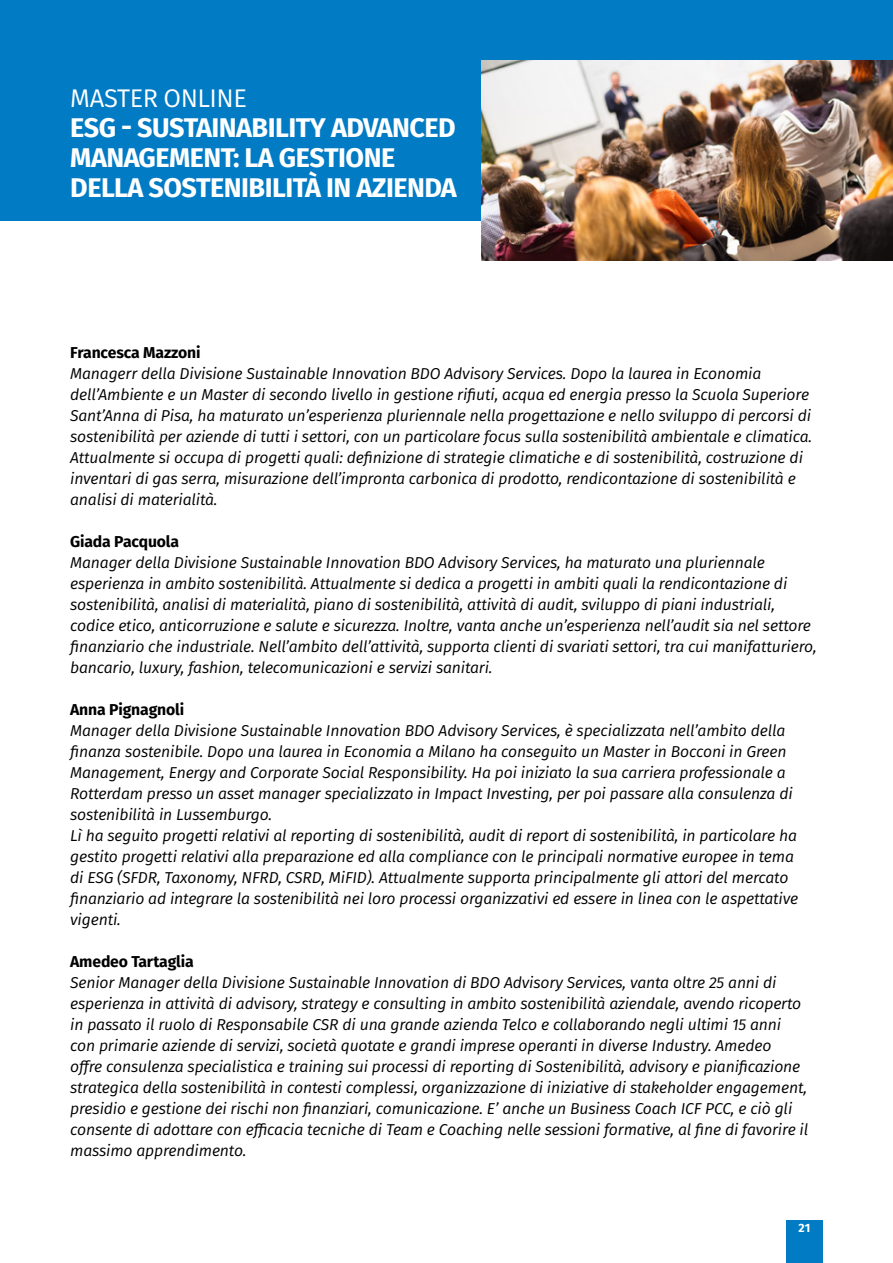
<style>
.page{position:relative;width:893px;height:1263px;background:#fff}
.page>*{position:absolute;margin:0;border:0;box-sizing:border-box;transform-origin:0 0}
.t1{font:700 27px/30px "Fira Sans";letter-spacing:-.02em;color:#fff}
.t2{font:25.5px "Fira Sans";letter-spacing:-.02em;color:#fff}
.t3{font:italic 15.75px/21px "Fira Sans";letter-spacing:-.01em;color:#000}
.t4{font:700 15.75px "Fira Sans";letter-spacing:-.01em;color:#000}
.t5{font:700 12px "Fira Sans";color:#fff}
</style>
<div class="page">
<div style="left:786px;top:1220px;width:37px;height:43px;background:#007bc4"></div>
<div style="left:0;top:0;width:893px;height:221px;background:#007bc4"></div>
<img style="left:482px;top:61px;width:411px;height:199px">
<h2 class="t2" style="left:70px;top:80px;width:178px">MASTER ONLINE</h2>
<h1 class="t1" style="left:70px;top:113px;width:388px">ESG - SUSTAINABILITY ADVANCED<br>MANAGEMENT: LA GESTIONE<br>DELLA SOSTENIBILITÀ IN AZIENDA</h1>
<p class="t4" style="left:70px;top:342px;width:132px">Francesca Mazzoni</p>
<p class="t3" style="left:70px;top:363px;width:743px">Managerr della Divisione Sustainable Innovation BDO Advisory Services. Dopo la laurea in Economia dell’Ambiente e un Master di secondo livello in gestione rifiuti, acqua ed energia presso la Scuola Superiore Sant’Anna di Pisa, ha maturato un’esperienza pluriennale nella progettazione e nello sviluppo di percorsi di sostenibilità per aziende di tutti i settori, con un particolare focus sulla sostenibilità ambientale e climatica.<br>Attualmente si occupa di progetti quali: definizione di strategie climatiche e di sostenibilità, costruzione di inventari di gas serra, misurazione dell’impronta carbonica di prodotto, rendicontazione di sostenibilità e analisi di materialità.</p>
<p class="t4" style="left:70px;top:531px;width:110px">Giada Pacquola</p>
<p class="t3" style="left:70px;top:552px;width:748px">Manager della Divisione Sustainable Innovation BDO Advisory Services, ha maturato una pluriennale esperienza in ambito sostenibilità. Attualmente si dedica a progetti in ambiti quali la rendicontazione di sostenibilità, analisi di materialità, piano di sostenibilità, attività di audit, sviluppo di piani industriali, codice etico, anticorruzione e salute e sicurezza. Inoltre, vanta anche un’esperienza nell’audit sia nel settore finanziario che industriale. Nell’ambito dell’attività, supporta clienti di svariati settori, tra cui manifatturiero, bancario, luxury, fashion, telecomunicazioni e servizi sanitari.</p>
<p class="t4" style="left:70px;top:699px;width:115px">Anna Pignagnoli</p>
<p class="t3" style="left:70px;top:720px;width:730px">Manager della Divisione Sustainable Innovation BDO Advisory Services, è specializzata nell’ambito della finanza sostenibile. Dopo una laurea in Economia a Milano ha conseguito un Master in Bocconi in Green Management, Energy and Corporate Social Responsibility. Ha poi iniziato la sua carriera professionale a Rotterdam presso un asset manager specializzato in Impact Investing, per poi passare alla consulenza di sostenibilità in Lussemburgo.<br>Lì ha seguito progetti relativi al reporting di sostenibilità, audit di report di sostenibilità, in particolare ha gestito progetti relativi alla preparazione ed alla compliance con le principali normative europee in tema di ESG (SFDR, Taxonomy, NFRD, CSRD, MiFID). Attualmente supporta principalmente gli attori del mercato finanziario ad integrare la sostenibilità nei loro processi organizzativi ed essere in linea con le aspettative vigenti.</p>
<p class="t4" style="left:70px;top:951px;width:125px">Amedeo Tartaglia</p>
<p class="t3" style="left:70px;top:972px;width:740px">Senior Manager della Divisione Sustainable Innovation di BDO Advisory Services, vanta oltre 25 anni di esperienza in attività di advisory, strategy e consulting in ambito sostenibilità aziendale, avendo ricoperto in passato il ruolo di Responsabile CSR di una grande azienda Telco e collaborando negli ultimi 15 anni con primarie aziende di servizi, società quotate e grandi imprese operanti in diverse Industry. Amedeo<br>offre consulenza specialistica e training sui processi di reporting di Sostenibilità, advisory e pianificazione strategica della sostenibilità in contesti complessi, organizzazione di iniziative di stakeholder engagement, presidio e gestione dei rischi non finanziari, comunicazione. E’ anche un Business Coach ICF PCC, e ciò gli consente di adottare con efficacia tecniche di Team e Coaching nelle sessioni formative, al fine di favorire il massimo apprendimento.</p>
<p class="t5" style="left:798px;top:1220px;width:13px">21</p>
</div>
